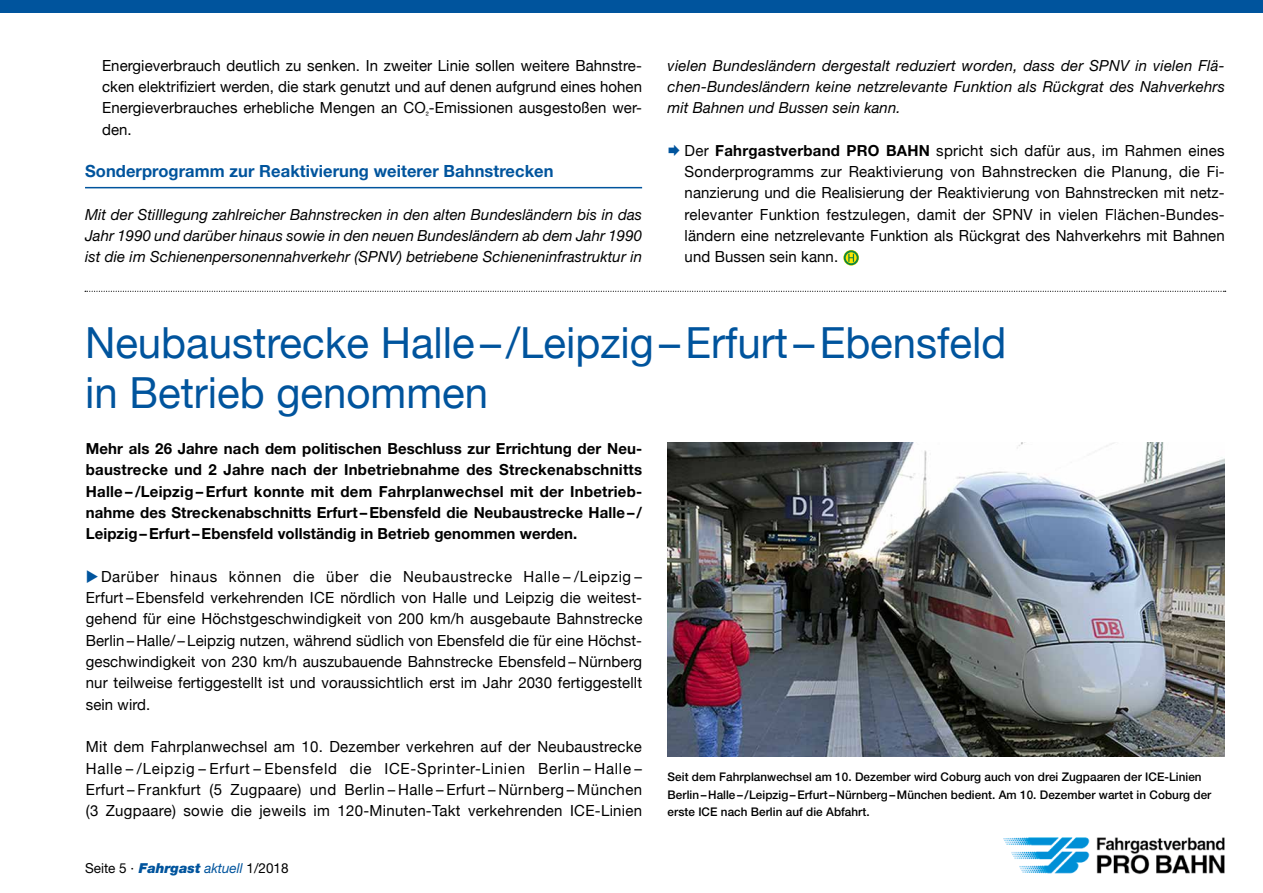
<style>
.page{position:relative;width:1263px;height:893px;background:#fff}
.page>*{position:absolute;margin:0;border:0;box-sizing:border-box;transform-origin:0 0}
.t1{font:42.9px/50.4px "Helvetica Neue";color:#00549d}
.t2{font:700 16.8px "Helvetica Neue";letter-spacing:.005em;color:#00549d}
.t3{font:15.3px/21.3px "Helvetica Neue";letter-spacing:.01em;color:#000;text-align:justify}
.t4{font:italic 15.3px/21.3px "Helvetica Neue";letter-spacing:.005em;color:#000;text-align:justify}
.t5{font:700 15.3px/21.3px "Helvetica Neue";letter-spacing:.005em;color:#000;text-align:justify}
.t6{font:13.8px "Helvetica Neue";color:#000}
.t7{font:500 12px/17.7px "Helvetica Neue";letter-spacing:.005em;color:#000}
.s1{font-weight:700}
.s2{color:#00549d}
.s3{font-weight:900;font-style:italic;color:#00549d}
.s4{font-style:italic;color:#00549d}
</style>
<div class="page">
<div style="left:0;top:0;width:1263px;height:13px;background:#00549d"></div>
<img style="left:1003px;top:837px;width:222px;height:37px">
<img style="left:668px;top:442px;width:557px;height:315px">
<hr style="left:85px;top:187px;width:557px;height:1px;background:#00549d">
<svg style="left:85px;top:291px;width:1141px;height:1px"></svg>
<svg style="left:843px;top:250px;width:16px;height:16px"></svg>
<svg style="left:844px;top:250px;width:15px;height:15px"></svg>
<svg style="left:846px;top:252px;width:11px;height:11px"></svg>
<svg style="left:848px;top:254px;width:6px;height:8px"></svg>
<p class="t3" style="left:102px;top:54px;width:542px">Energieverbrauch deutlich zu senken. In zweiter Linie sollen weitere Bahnstre&shy;cken elektrifiziert werden, die stark genutzt und auf denen aufgrund eines hohen Energieverbrauches erhebliche Mengen an CO<sub>²</sub>-Emissionen ausgestoßen wer&shy;den.</p>
<p class="t2" style="left:85px;top:161px;width:470px">Sonderprogramm zur Reaktivierung weiterer Bahnstrecken</p>
<p class="t4" style="left:85px;top:203px;width:559px">Mit der Stilllegung zahlreicher Bahnstrecken in den alten Bundesländern bis in das Jahr 1990 und darüber hinaus sowie in den neuen Bundesländern ab dem Jahr 1990 ist die im Schienenpersonennahverkehr (SPNV) betriebene Schieneninfrastruktur in</p>
<p class="t4" style="left:668px;top:54px;width:559px">vielen Bundesländern dergestalt reduziert worden, dass der SPNV in vielen Flä&shy;chen-Bundesländern keine netzrelevante Funktion als Rückgrat des Nahverkehrs mit Bahnen und Bussen sein kann.</p>
<p class="t3" style="left:685px;top:140px;width:542px">Der <span class="s1">Fahrgastverband PRO BAHN</span> spricht sich dafür aus, im Rahmen eines Sonderprogramms zur Reaktivierung von Bahnstrecken die Planung, die Fi&shy;nanzierung und die Realisierung der Reaktivierung von Bahnstrecken mit netz&shy;relevanter Funktion festzulegen, damit der SPNV in vielen Flächen-Bundes&shy;ländern eine netzrelevante Funktion als Rückgrat des Nahverkehrs mit Bahnen und Bussen sein kann.</p>
<h1 class="t1" style="left:85px;top:317px;width:923px">Neubaustrecke Halle–/Leipzig–Erfurt–Ebensfeld in Betrieb genommen</h1>
<p class="t5" style="left:86px;top:438px;width:558px">Mehr als 26 Jahre nach dem politischen Beschluss zur Errichtung der Neu&shy;baustrecke und 2 Jahre nach der Inbetriebnahme des Streckenabschnitts Halle – /Leipzig –Erfurt konnte mit dem Fahrplanwechsel mit der Inbetrieb&shy;nahme des Streckenabschnitts Erfurt –Ebensfeld die Neubaustrecke Halle– / Leipzig–Erfurt –Ebensfeld vollständig in Betrieb genommen werden.</p>
<p class="t3" style="left:86px;top:566px;width:558px"><span class="s2">◆</span>Darüber hinaus können die über die Neubaustrecke Halle – /Leipzig – Erfurt – Ebensfeld verkehrenden ICE nördlich von Halle und Leipzig die weitest&shy;gehend für eine Höchstgeschwindigkeit von 200 km/h ausgebaute Bahnstrecke Berlin – Halle/ – Leipzig nutzen, während südlich von Ebensfeld die für eine Höchst&shy;geschwindigkeit von 230 km/h auszubauende Bahnstrecke Ebensfeld – Nürnberg nur teilweise fertiggestellt ist und voraussichtlich erst im Jahr 2030 fertiggestellt sein wird.</p>
<p class="t3" style="left:86px;top:736px;width:558px">Mit dem Fahrplanwechsel am 10. Dezember verkehren auf der Neubaustrecke Halle – /Leipzig – Erfurt – Ebensfeld die ICE-Sprinter-Linien Berlin – Halle – Erfurt – Frankfurt (5 Zugpaare) und Berlin – Halle – Erfurt – Nürnberg – München (3 Zugpaare) sowie die jeweils im 120-Minuten-Takt verkehrenden ICE-Linien</p>
<p class="t7" style="left:668px;top:768px;width:545px">Seit dem Fahrplanwechsel am 10. Dezember wird Coburg auch von drei Zugpaaren der ICE-Linien<br>Berlin– -Halle– /Leipzig– -Erfurt –Nürnberg–München bedient. Am 10. Dezember wartet in Coburg der erste ICE nach Berlin auf die Abfahrt.</p>
<p class="t6" style="left:85px;top:859px;width:205px">Seite 5 · <span class="s3">Fahrgast</span> <span class="s4">aktuell</span> 1/2018</p>
</div>
